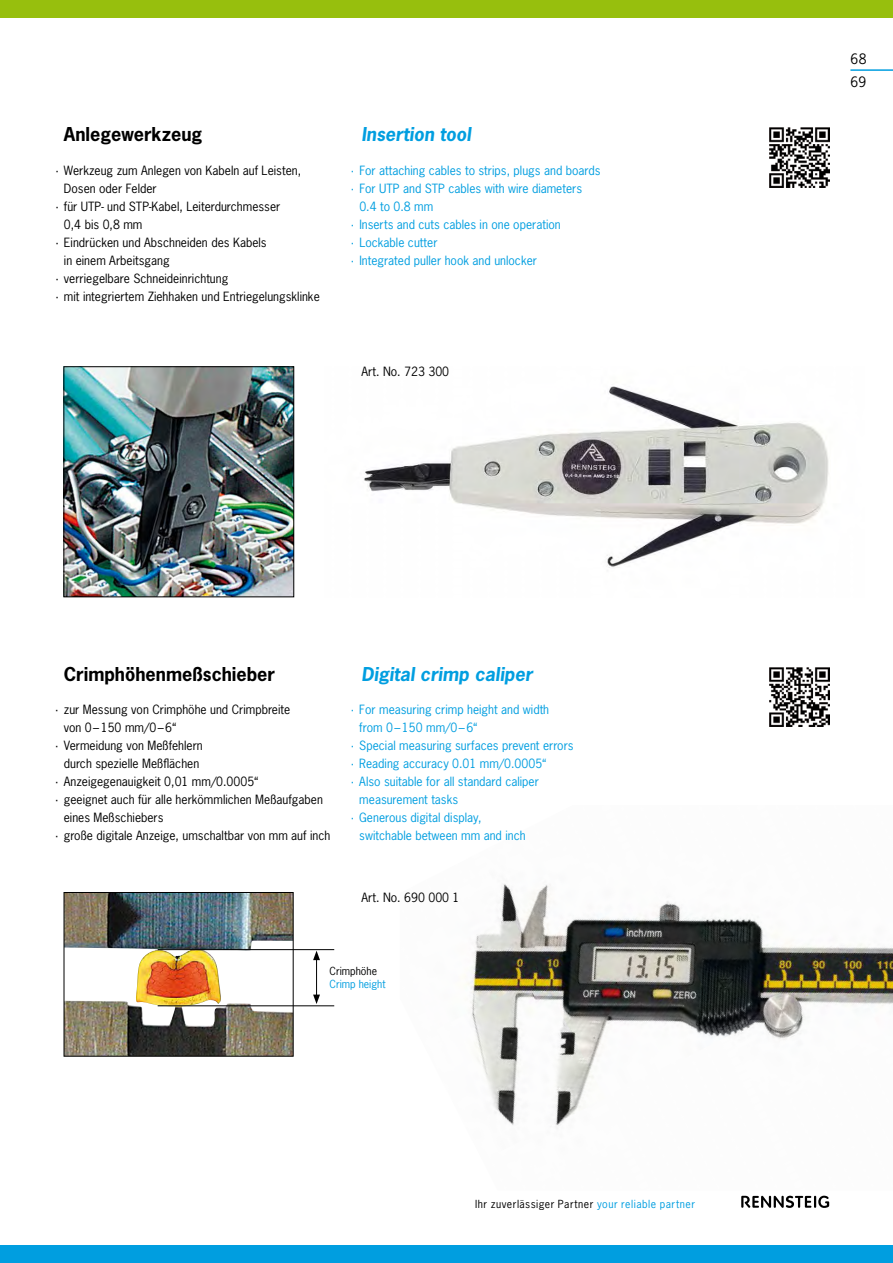
<style>
.page{position:relative;width:893px;height:1263px;background:#fff}
.page>*{position:absolute;margin:0;border:0;box-sizing:border-box;transform-origin:0 0}
.t1{font:700 18px "News Gothic Std";color:#000}
.t2{font:italic 700 18px "News Gothic Std";color:#009ee0}
.t3{font:13.5px/23.2px "News Gothic Std";color:#000}
.t4{font:12px "News Gothic Std";color:#000}
.t5{font:12px "News Gothic Std";color:#009ee0}
.t6{font:10.5px "News Gothic Std";letter-spacing:.045em;color:#000}
.t7{font:10.5px "News Gothic Std";color:#009ee0}
.t8{font:10.5px "News Gothic Std";color:#000}
.s1{color:#009ee0}
</style>
<div class="page">
<img style="left:465px;top:884px;width:428px;height:242px">
<img style="left:364px;top:386px;width:465px;height:182px">
<div style="left:0;top:0;width:893px;height:17px;background:#97bf0d"></div>
<div style="left:0;top:1246px;width:893px;height:17px;background:#009ee0"></div>
<hr style="left:850px;top:69px;width:43px;height:2px;background:#009ee0">
<svg style="left:741px;top:1196px;width:88px;height:12px"></svg>
<img style="left:66px;top:894px;width:225px;height:160px">
<div style="left:64px;top:892px;width:229px;height:164px;border:1px solid #000"></div>
<hr style="left:158px;top:949px;width:176px;height:1px;background:#000">
<hr style="left:158px;top:1005px;width:176px;height:1px;background:#000">
<hr style="left:316px;top:958px;width:1px;height:39px;background:#000">
<svg style="left:313px;top:951px;width:7px;height:9px"></svg>
<svg style="left:313px;top:994px;width:7px;height:10px"></svg>
<img style="left:66px;top:368px;width:226px;height:227px">
<div style="left:64px;top:366px;width:230px;height:231px;border:1px solid #000"></div>
<img style="left:770px;top:128px;width:59px;height:59px">
<img style="left:770px;top:667px;width:59px;height:59px">
<h1 class="t1" style="left:64px;top:123px;width:140px">Anlegewerkzeug</h1>
<h1 class="t2" style="left:361px;top:123px;width:111px">Insertion tool</h1>
<p class="t4" style="left:55px;top:163px;width:247px">· Werkzeug zum Anlegen von Kabeln auf Leisten,</p>
<p class="t4" style="left:64px;top:181px;width:94px">Dosen oder Felder</p>
<p class="t4" style="left:55px;top:199px;width:226px">· für UTP- und STP-Kabel, Leiterdurchmesser</p>
<p class="t4" style="left:64px;top:217px;width:80px">0,4 bis 0,8 mm</p>
<p class="t4" style="left:55px;top:235px;width:213px">· Eindrücken und Abschneiden des Kabels</p>
<p class="t4" style="left:64px;top:253px;width:107px">in einem Arbeitsgang</p>
<p class="t4" style="left:55px;top:271px;width:174px">· verriegelbare Schneideinrichtung</p>
<p class="t4" style="left:55px;top:289px;width:266px">· mit integriertem Ziehhaken und Entriegelungsklinke</p>
<p class="t5" style="left:351px;top:163px;width:251px">· For attaching cables to strips, plugs and boards</p>
<p class="t5" style="left:351px;top:181px;width:233px">· For UTP and STP cables with wire diameters</p>
<p class="t5" style="left:359px;top:199px;width:76px">0.4 to 0.8 mm</p>
<p class="t5" style="left:351px;top:217px;width:211px">· Inserts and cuts cables in one operation</p>
<p class="t5" style="left:351px;top:235px;width:88px">· Lockable cutter</p>
<p class="t5" style="left:351px;top:253px;width:188px">· Integrated puller hook and unlocker</p>
<p class="t4" style="left:361px;top:364px;width:89px">Art. No. 723 300</p>
<h1 class="t1" style="left:64px;top:662px;width:213px">Crimphöhenmeßschieber</h1>
<p class="t4" style="left:55px;top:702px;width:237px">· zur Messung von Crimphöhe und Crimpbreite</p>
<p class="t4" style="left:64px;top:720px;width:114px">von 0–150 mm/0–6“</p>
<p class="t4" style="left:55px;top:738px;width:149px">· Vermeidung von Meßfehlern</p>
<p class="t4" style="left:64px;top:756px;width:137px">durch spezielle Meßflächen</p>
<p class="t4" style="left:55px;top:774px;width:205px">· Anzeigegenauigkeit 0,01 mm/0.0005“</p>
<p class="t4" style="left:55px;top:792px;width:269px">· geeignet auch für alle herkömmlichen Meßaufgaben</p>
<p class="t4" style="left:64px;top:810px;width:101px">eines Meßschiebers</p>
<p class="t4" style="left:55px;top:828px;width:277px">· große digitale Anzeige, umschaltbar von mm auf inch</p>
<h1 class="t2" style="left:361px;top:662px;width:173px">Digital crimp caliper</h1>
<p class="t5" style="left:351px;top:702px;width:200px">· For measuring crimp height and width</p>
<p class="t5" style="left:359px;top:720px;width:120px">from 0–150 mm/0–6“</p>
<p class="t5" style="left:351px;top:738px;width:224px">· Special measuring surfaces prevent errors</p>
<p class="t5" style="left:351px;top:756px;width:197px">· Reading accuracy 0.01 mm/0.0005“</p>
<p class="t5" style="left:351px;top:774px;width:190px">· Also suitable for all standard caliper</p>
<p class="t5" style="left:359px;top:792px;width:100px">measurement tasks</p>
<p class="t5" style="left:351px;top:810px;width:132px">· Generous digital display,</p>
<p class="t5" style="left:359px;top:828px;width:168px">switchable between mm and inch</p>
<p class="t4" style="left:361px;top:889px;width:100px">Art. No. 690 000 1</p>
<p class="t8" style="left:330px;top:964px;width:49px">Crimphöhe</p>
<p class="t7" style="left:330px;top:977px;width:58px">Crimp height</p>
<p class="t6" style="left:475px;top:1197px;width:221px">Ihr zuverlässiger Partner <span class="s1">your reliable partner</span></p>
<p class="t3" style="left:850px;top:47px;width:18px">68<br>69</p>
</div>
